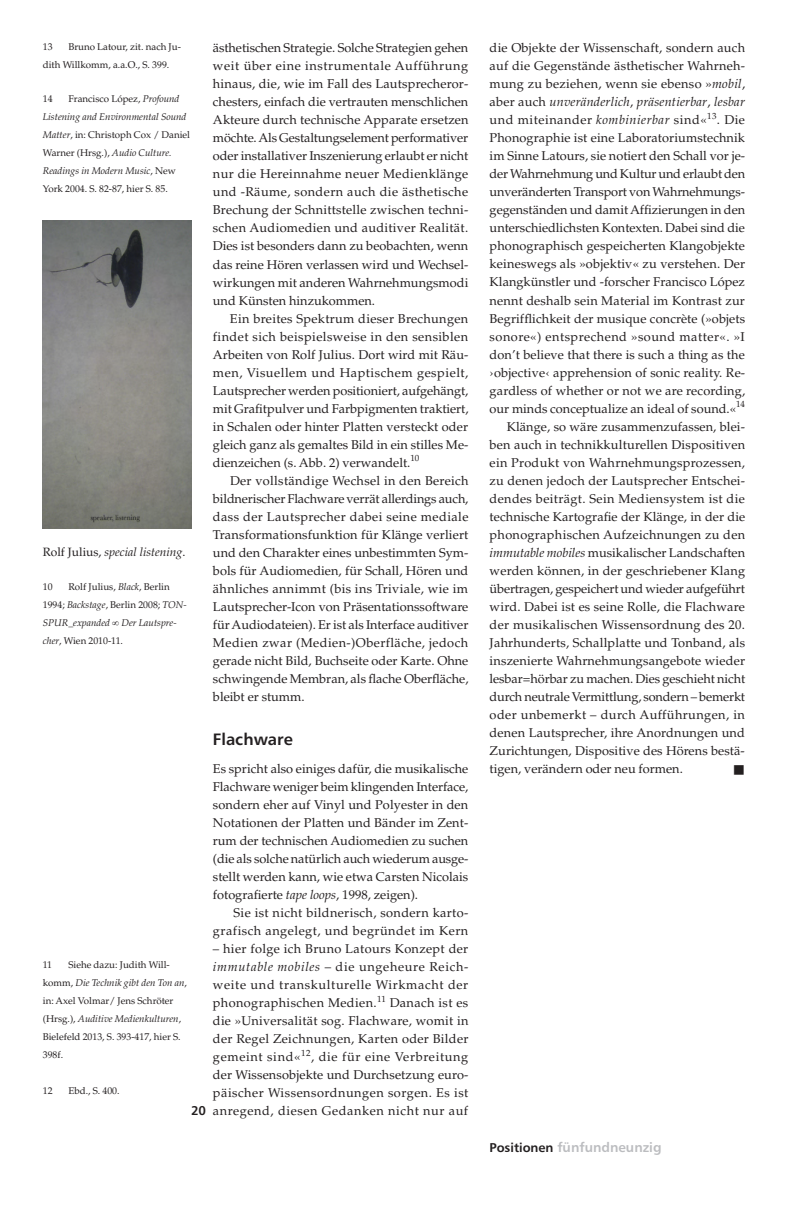
<style>
.page{position:relative;width:808px;height:1212px;background:#fff}
.page>*{position:absolute;margin:0;border:0;box-sizing:border-box;transform-origin:0 0}
.t1{font:16.5px "Humanist 777 BT Bold B";color:#231f20}
.t2{font:16.5px "Wingdings";color:#231f20}
.t3{font:13.5px "Humanist 777 BT Bold B";color:#bcbdc0}
.t4{font:12.75px/18px "Palatino";letter-spacing:.01em;color:#231f20;text-align:justify}
.t5{font:12.75px "Palatino";letter-spacing:-.015em;color:#231f20}
.t6{font:12.75px "Palatino";letter-spacing:.04em;color:#231f20}
.t7{font:12.75px/18px "Palatino";letter-spacing:.03em;color:#231f20;text-align:right}
.t8{font:italic 12.75px "Palatino";letter-spacing:.015em;color:#231f20}
.t9{font:12.75px "Palatino";letter-spacing:-.01em;color:#231f20}
.t10{font:12.75px "Palatino";letter-spacing:.035em;color:#231f20}
.t11{font:12.75px "Humanist 777 BT Bold B";color:#231f20}
.t12{font:italic 12px "Palatino";color:#231f20}
.t13{font:9.75px/18px "Palatino";color:#231f20}
.s1{font-style:italic}
.s2{font-style:normal}
.s3{font-size:12.75px;color:#231f20}
</style>
<div class="page">
<img style="left:43px;top:220px;width:148px;height:309px">
<p class="t13" style="left:43px;top:38px;width:139px;text-indent:26px">Bruno Latour, zit. nach Ju&shy;dith Willkomm, a.a.O., S. 399.</p>
<p class="t13" style="left:43px;top:90px;width:11px">14</p>
<p class="t4" style="left:213px;top:39px;width:257px">ästhetischen Strategie. Solche Strategien gehen weit über eine instrumentale Aufführung hinaus, die, wie im Fall des Lautsprecheror&shy;chesters, einfach die vertrauten menschlichen Akteure durch technische Apparate ersetzen möchte. Als Gestaltungselement performativer oder installativer Inszenierung erlaubt er nicht nur die Hereinnahme neuer Medienklänge und -Räume, sondern auch die ästhetische Brechung der Schnittstelle zwischen techni&shy;schen Audiomedien und auditiver Realität.<br>Dies ist besonders dann zu beobachten, wenn das reine Hören verlassen wird und Wechsel&shy;wirkungen mit anderen Wahrnehmungsmodi und Künsten hinzukommen.</p>
<p class="t4" style="left:213px;top:309px;width:257px;text-indent:17px">Ein breites Spektrum dieser Brechungen findet sich beispielsweise in den sensiblen Arbeiten von Rolf Julius. Dort wird mit Räu&shy;men, Visuellem und Haptischem gespielt, Lautsprecher werden positioniert, aufgehängt, mit Grafitpulver und Farbpigmenten traktiert, in Schalen oder hinter Platten versteckt oder gleich ganz als gemaltes Bild in ein stilles Me&shy;dienzeichen (s. Abb. 2) verwandelt.<sup>10</sup></p>
<p class="t4" style="left:213px;top:471px;width:257px;text-indent:17px">Der vollständige Wechsel in den Bereich bildnerischer Flachware verrät allerdings auch, dass der Lautsprecher dabei seine mediale Transformationsfunktion für Klänge verliert und den Charakter eines unbestimmten Sym&shy;bols für Audiomedien, für Schall, Hören und ähnliches annimmt (bis ins Triviale, wie im Lautsprecher-Icon von Präsentationssoftware für Audiodateien). Er ist als Interface auditiver Medien zwar (Medien-)Oberfläche, jedoch gerade nicht Bild, Buchseite oder Karte. Ohne schwingende Membran, als flache Oberfläche, bleibt er stumm.</p>
<p class="t1" style="left:213px;top:729px;width:81px">Flachware</p>
<p class="t4" style="left:213px;top:759px;width:257px">Es spricht also einiges dafür, die musikalische Flachware weniger beim klingenden Interface, sondern eher auf Vinyl und Polyester in den Notationen der Platten und Bänder im Zent&shy;rum der technischen Audiomedien zu suchen (die als solche natürlich auch wiederum ausge&shy;stellt werden kann, wie etwa Carsten Nicolais fotografierte <span class="s1">tape loops</span>, 1998, zeigen).</p>
<p class="t7" style="left:213px;top:903px;width:257px">Sie ist nicht bildnerisch, sondern karto&shy;grafisch angelegt, und begründet im Kern</p>
<p class="t4" style="left:213px;top:939px;width:257px">– hier folge ich Bruno Latours Konzept der <span class="s1">immutable mobiles</span> – die ungeheure Reich&shy;weite und transkulturelle Wirkmacht der phonographischen Medien.<sup>11</sup> Danach ist es die »Universalität sog. Flachware, womit in der Regel Zeichnungen, Karten oder Bilder gemeint sind«<sup>12</sup>, die für eine Verbreitung der Wissensobjekte und Durchsetzung euro&shy;päischer Wissensordnungen sorgen. Es ist anregend, diesen Gedanken nicht nur auf</p>
<p class="t13" style="left:43px;top:38px;width:11px">13</p>
<p class="t13" style="left:43px;top:90px;width:149px;text-indent:26px">Francisco López, <span class="s1">Profound<br>Listening and Environmental Sound<br>Matter</span>, in: Christoph Cox / Daniel<br>Warner (Hrsg.), <span class="s1">Audio Culture.<br>Readings in Modern Music</span>, New<br>York 2004. S. 82-87, hier S. 85.</p>
<p class="t12" style="left:43px;top:545px;width:144px"><span class="s2">Rolf Julius,</span> special listening<span class="s2">.</span></p>
<p class="t13" style="left:43px;top:578px;width:145px;text-indent:26px">Rolf Julius, <span class="s1">Black</span>, Berlin<br>1994; <span class="s1">Backstage</span>, Berlin 2008; <span class="s1">TON-<br>SPUR_expanded</span> ∞ <span class="s1">Der Lautspre&shy;cher</span>, Wien 2010-11.</p>
<p class="t13" style="left:43px;top:578px;width:11px">10</p>
<p class="t13" style="left:43px;top:956px;width:145px;text-indent:26px">Siehe dazu: Judith Will&shy;komm, <span class="s1">Die Technik gibt den Ton an</span>, in: Axel Volmar/ Jens Schröter (Hrsg.), <span class="s1">Auditive Medienkulturen</span>,<br>Bielefeld 2013, S. 393-417, hier S.<br>398f.</p>
<p class="t13" style="left:43px;top:1082px;width:11px">12</p>
<p class="t13" style="left:68px;top:1082px;width:53px">Ebd., S. 400.</p>
<p class="t13" style="left:43px;top:956px;width:11px">11</p>
<p class="t11" style="left:191px;top:1102px;width:17px">20</p>
<p class="t4" style="left:489px;top:39px;width:257px">die Objekte der Wissenschaft, sondern auch</p>
<p class="t4" style="left:489px;top:57px;width:257px">auf die Gegenstände ästhetischer Wahrneh-</p>
<p class="t4" style="left:489px;top:75px;width:257px">mung zu beziehen, wenn sie ebenso »<span class="s1">mobil</span>,</p>
<p class="t8" style="left:489px;top:95px;width:257px"><span class="s2">aber auch</span> unveränderlich<span class="s2">,</span> präsentierbar<span class="s2">,</span> lesbar</p>
<p class="t6" style="left:489px;top:113px;width:257px">und miteinander <span class="s1">kombinierbar</span> sind«<sup>13</sup>. Die</p>
<p class="t4" style="left:489px;top:129px;width:257px">Phonographie ist eine Laboratoriumstechnik</p>
<p class="t4" style="left:489px;top:147px;width:257px">im Sinne Latours, sie notiert den Schall vor je-</p>
<p class="t5" style="left:489px;top:167px;width:257px">der Wahrnehmung und Kultur und erlaubt den</p>
<p class="t5" style="left:489px;top:185px;width:257px">unveränderten Transport von Wahrnehmungs-</p>
<p class="t4" style="left:489px;top:201px;width:257px">gegenständen und damit Affizierungen in den</p>
<p class="t4" style="left:489px;top:219px;width:256px">unterschiedlichsten Kontexten. Dabei sind die</p>
<p class="t4" style="left:489px;top:237px;width:256px">phonographisch gespeicherten Klangobjekte</p>
<p class="t4" style="left:489px;top:255px;width:257px">keineswegs als »objektiv« zu verstehen. Der</p>
<p class="t4" style="left:489px;top:273px;width:256px">Klangkünstler und -forscher Francisco López</p>
<p class="t4" style="left:489px;top:291px;width:256px">nennt deshalb sein Material im Kontrast zur</p>
<p class="t4" style="left:489px;top:309px;width:257px">Begrifflichkeit der musique concrète (»objets</p>
<p class="t6" style="left:489px;top:329px;width:256px">sonore«) entsprechend »sound matter«. »I</p>
<p class="t4" style="left:489px;top:345px;width:256px">don’t believe that there is such a thing as the</p>
<p class="t4" style="left:489px;top:363px;width:257px">›objective‹ apprehension of sonic reality. Re-</p>
<p class="t4" style="left:489px;top:381px;width:257px">gardless of whether or not we are recording,</p>
<p class="t4" style="left:489px;top:399px;width:257px">our minds conceptualize an ideal of sound.«<sup>14</sup></p>
<p class="t4" style="left:506px;top:417px;width:240px">Klänge, so wäre zusammenzufassen, blei-</p>
<p class="t4" style="left:489px;top:435px;width:257px">ben auch in technikkulturellen Dispositiven</p>
<p class="t4" style="left:489px;top:453px;width:257px">ein Produkt von Wahrnehmungsprozessen,</p>
<p class="t4" style="left:489px;top:471px;width:257px">zu denen jedoch der Lautsprecher Entschei-</p>
<p class="t4" style="left:489px;top:489px;width:256px">dendes beiträgt. Sein Mediensystem ist die</p>
<p class="t4" style="left:489px;top:507px;width:257px">technische Kartografie der Klänge, in der die</p>
<p class="t4" style="left:489px;top:525px;width:257px">phonographischen Aufzeichnungen zu den</p>
<p class="t4" style="left:489px;top:543px;width:257px"><span class="s1">immutable mobiles</span> musikalischer Landschaften</p>
<p class="t4" style="left:489px;top:561px;width:257px">werden können, in der geschriebener Klang</p>
<p class="t9" style="left:489px;top:581px;width:256px">übertragen, gespeichert und wieder aufgeführt</p>
<p class="t4" style="left:489px;top:597px;width:256px">wird. Dabei ist es seine Rolle, die Flachware</p>
<p class="t4" style="left:489px;top:615px;width:256px">der musikalischen Wissensordnung des 20.</p>
<p class="t4" style="left:489px;top:633px;width:257px">Jahrhunderts, Schallplatte und Tonband, als</p>
<p class="t4" style="left:489px;top:651px;width:257px">inszenierte Wahrnehmungsangebote wieder</p>
<p class="t4" style="left:489px;top:669px;width:257px">lesbar=hörbar zu machen. Dies geschieht nicht</p>
<p class="t5" style="left:489px;top:689px;width:257px">durch neutrale Vermittlung, sondern – bemerkt</p>
<p class="t10" style="left:489px;top:707px;width:256px">oder unbemerkt – durch Aufführungen, in</p>
<p class="t4" style="left:489px;top:723px;width:257px">denen Lautsprecher, ihre Anordnungen und</p>
<p class="t4" style="left:489px;top:741px;width:256px">Zurichtungen, Dispositive des Hörens bestä-</p>
<p class="t4" style="left:489px;top:759px;width:194px">tigen, verändern oder neu formen.</p>
<p class="t2" style="left:732px;top:761px;width:14px">■</p>
<p class="t3" style="left:489px;top:1138px;width:173px"><span class="s3">Positionen</span> fünfundneunzig</p>
</div>
